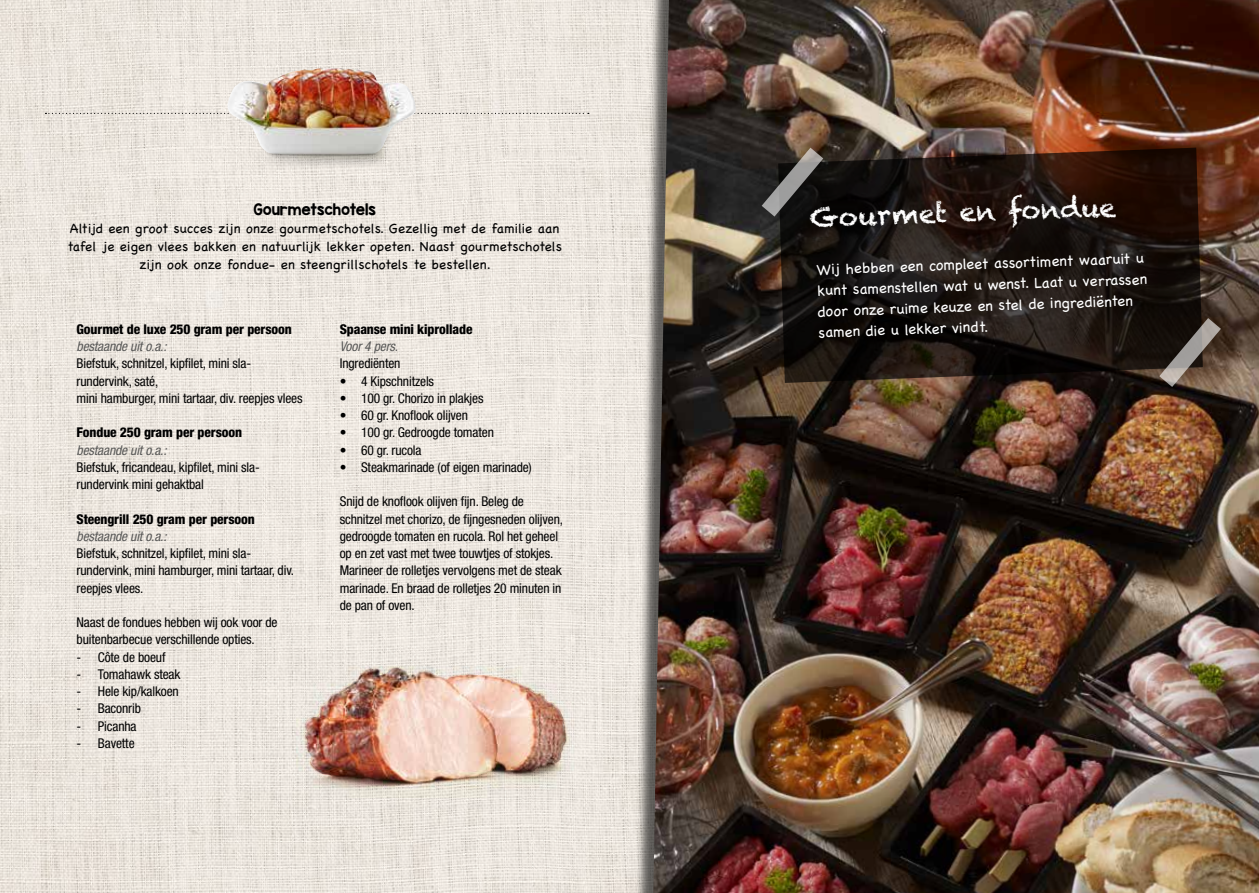
<style>
.page{position:relative;width:1259px;height:893px;background:#fff}
.page>*{position:absolute;margin:0;border:0;box-sizing:border-box;transform-origin:0 0}
.t1{font:26.55px "Chalkduster";color:#fff}
.t2{font:15px/21px "Chalkboard";color:#fff}
.t3{font:condensed 13.5px/17.2px "Helvetica Neue";letter-spacing:-.01em;color:#000}
.t4{font:13.5px/18px "Chalkboard";letter-spacing:.01em;color:#000;text-align:center}
.t5{font:800 condensed 13.5px "Helvetica Neue";letter-spacing:-.01em;color:#000}
.t6{font:italic condensed 13.5px "Helvetica Neue";letter-spacing:-.01em;color:#575756}
.t7{font:13.5px "KG Red Hands";letter-spacing:-.01em;color:#000}
</style>
<div class="page">
<img style="left:0;top:0;width:634px;height:893px">
<div style="left:634px;top:0;width:625px;height:893px;background:#000;opacity:.6"></div>
<img style="left:653px;top:0;width:606px;height:893px">
<svg style="left:45px;top:113px;width:182px;height:1px"></svg>
<svg style="left:416px;top:113px;width:173px;height:1px"></svg>
<img style="left:248px;top:154px;width:156px;height:16px">
<img style="left:227px;top:68px;width:189px;height:86px">
<img style="left:297px;top:651px;width:277px;height:147px">
<img style="left:306px;top:668px;width:259px;height:114px">
<svg style="left:778px;top:148px;width:424px;height:235px;background:#1e1510"></svg>
<svg style="left:1159px;top:318px;width:62px;height:69px;background:#5b5047"></svg>
<svg style="left:761px;top:148px;width:62px;height:69px;background:#454240"></svg>
<p class="t7" style="left:253px;top:201px;width:124px">Gourmetschotels</p>
<p class="t4" style="left:67px;top:220px;width:496px">Altijd een groot succes zijn onze gourmetschotels. Gezellig met de familie aan tafel je eigen vlees bakken en natuurlijk lekker opeten. Naast gourmetschotels zijn ook onze fondue- en steengrillschotels te bestellen.</p>
<p class="t5" style="left:77px;top:321px;width:217px">Gourmet de luxe 250 gram per persoon</p>
<p class="t6" style="left:77px;top:338px;width:91px">bestaande uit o.a.:</p>
<p class="t3" style="left:77px;top:355px;width:227px">Biefstuk, schnitzel, kipfilet, mini sla&shy;rundervink, saté,<br>mini hamburger, mini tartaar, div. reepjes vlees</p>
<p class="t5" style="left:77px;top:424px;width:167px">Fondue 250 gram per persoon</p>
<p class="t6" style="left:77px;top:442px;width:91px">bestaande uit o.a.:</p>
<p class="t3" style="left:77px;top:458px;width:185px">Biefstuk, fricandeau, kipfilet, mini sla&shy;rundervink mini gehaktbal</p>
<p class="t5" style="left:77px;top:510px;width:180px">Steengrill 250 gram per persoon</p>
<p class="t6" style="left:77px;top:528px;width:91px">bestaande uit o.a.:</p>
<p class="t3" style="left:77px;top:545px;width:219px">Biefstuk, schnitzel, kipfilet, mini sla&shy;rundervink, mini hamburger, mini tartaar, div. reepjes vlees.</p>
<p class="t3" style="left:77px;top:614px;width:202px">Naast de fondues hebben wij ook voor de buitenbarbecue verschillende opties.</p>
<p class="t3" style="left:77px;top:648px;width:90px">- Côte de boeuf</p>
<p class="t3" style="left:77px;top:665px;width:105px">- Tomahawk steak</p>
<p class="t3" style="left:77px;top:683px;width:104px">- Hele kip/kalkoen</p>
<p class="t3" style="left:77px;top:700px;width:66px">- Baconrib</p>
<p class="t3" style="left:77px;top:717px;width:61px">- Picanha</p>
<p class="t3" style="left:77px;top:734px;width:60px">- Bavette</p>
<p class="t5" style="left:340px;top:321px;width:134px">Spaanse mini kiprollade</p>
<p class="t6" style="left:340px;top:339px;width:60px">Voor 4 pers.</p>
<p class="t3" style="left:340px;top:355px;width:62px">Ingrediënten</p>
<p class="t3" style="left:340px;top:372px;width:96px">• 4 Kipschnitzels</p>
<p class="t3" style="left:340px;top:389px;width:145px">• 100 gr. Chorizo in plakjes</p>
<p class="t3" style="left:340px;top:407px;width:130px">• 60 gr. Knoflook olijven</p>
<p class="t3" style="left:340px;top:424px;width:156px">• 100 gr. Gedroogde tomaten</p>
<p class="t3" style="left:340px;top:441px;width:83px">• 60 gr. rucola</p>
<p class="t3" style="left:340px;top:458px;width:194px">• Steakmarinade (of eigen marinade)</p>
<p class="t3" style="left:340px;top:493px;width:225px">Snijd de knoflook olijven fijn. Beleg de schnitzel met chorizo, de fijngesneden olijven, gedroogde tomaten en rucola. Rol het geheel op en zet vast met twee touwtjes of stokjes.<br>Marineer de rolletjes vervolgens met de steak marinade. En braad de rolletjes 20 minuten in de pan of oven.</p>
<h1 class="t1" style="left:809px;top:202px;width:308px;rotate:-2deg">Gourmet en fondue</h1>
<p class="t2" style="left:816px;top:259px;width:331px;rotate:-2deg">Wij hebben een compleet assortiment waaruit u kunt samenstellen wat u wenst. Laat u verrassen door onze ruime keuze en stel de ingrediënten samen die u lekker vindt.</p>
</div>
